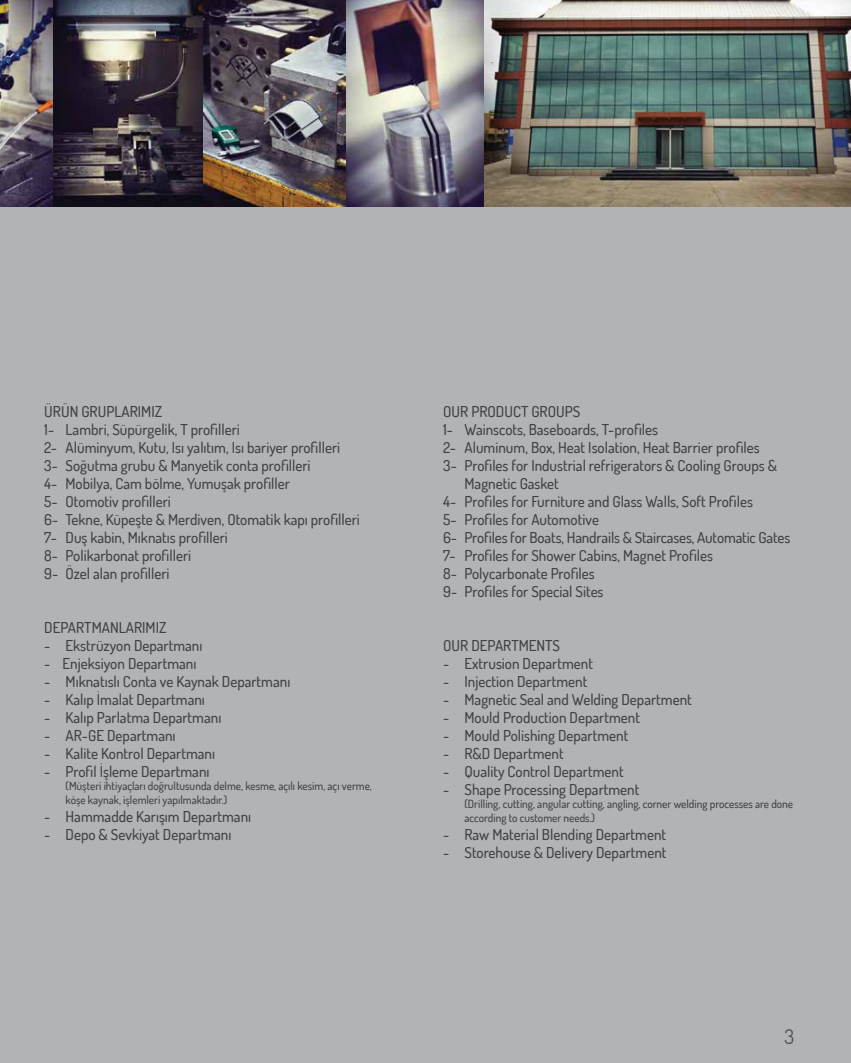
<style>
.page{position:relative;width:851px;height:1063px;background:#fff}
.page>*{position:absolute;margin:0;border:0;box-sizing:border-box;transform-origin:0 0}
.t1{font:20px "Dosis";color:#4d4d4f}
.t2{font:500 15px/18px "Dosis";color:#414042}
.t3{font:500 11.25px/13.5px "Dosis";color:#414042}
</style>
<div class="page">
<div style="left:0;top:0;width:850px;height:1063px;background:#b1b4b6"></div>
<img style="left:0;top:0;width:850px;height:206px">
<p class="t2" style="left:44px;top:402px;width:317px">ÜRÜN GRUPLARIMIZ<br>1- Lambri, Süpürgelik, T profilleri<br>2- Alüminyum, Kutu, Isı yalıtım, Isı bariyer profilleri<br>3- Soğutma grubu &amp; Manyetik conta profilleri<br>4- Mobilya, Cam bölme, Yumuşak profiller<br>5- Otomotiv profilleri<br>6- Tekne, Küpeşte &amp; Merdiven, Otomatik kapı profilleri 7- Duş kabin, Mıknatıs profilleri<br>8- Polikarbonat profilleri<br>9- Özel alan profilleri</p>
<p class="t2" style="left:44px;top:618px;width:124px">DEPARTMANLARIMIZ</p>
<p class="t2" style="left:44px;top:636px;width:160px">- Ekstrüzyon Departmanı</p>
<p class="t2" style="left:44px;top:654px;width:154px">- Enjeksiyon Departmanı</p>
<p class="t2" style="left:44px;top:672px;width:247px">- Mıknatıslı Conta ve Kaynak Departmanı</p>
<p class="t2" style="left:44px;top:690px;width:162px">- Kalıp İmalat Departmanı</p>
<p class="t2" style="left:44px;top:708px;width:178px">- Kalıp Parlatma Departmanı</p>
<p class="t2" style="left:44px;top:726px;width:133px">- AR-GE Departmanı</p>
<p class="t2" style="left:44px;top:744px;width:172px">- Kalite Kontrol Departmanı</p>
<p class="t2" style="left:44px;top:762px;width:167px">- Profil İşleme Departmanı</p>
<p class="t3" style="left:66px;top:779px;width:308px">(Müşteri ihtiyaçları doğrultusunda delme, kesme, açılı kesim, açı verme, köşe kaynak, işlemleri yapılmaktadır.)</p>
<p class="t2" style="left:44px;top:807px;width:208px">- Hammadde Karışım Departmanı</p>
<p class="t2" style="left:44px;top:825px;width:189px">- Depo &amp; Sevkiyat Departmanı</p>
<p class="t2" style="left:443px;top:402px;width:139px">OUR PRODUCT GROUPS</p>
<p class="t2" style="left:443px;top:420px;width:216px">1- Wainscots, Baseboards, T-profiles</p>
<p class="t2" style="left:443px;top:438px;width:318px">2- Aluminum, Box, Heat Isolation, Heat Barrier profiles</p>
<p class="t2" style="left:443px;top:456px;width:335px">3- Profiles for Industrial refrigerators &amp; Cooling Groups &amp;</p>
<p class="t2" style="left:464px;top:474px;width:96px">Magnetic Gasket</p>
<p class="t2" style="left:443px;top:492px;width:311px">4- Profiles for Furniture and Glass Walls, Soft Profiles</p>
<p class="t2" style="left:443px;top:510px;width:157px">5- Profiles for Automotive</p>
<p class="t2" style="left:443px;top:528px;width:348px">6- Profiles for Boats, Handrails &amp; Staircases, Automatic Gates</p>
<p class="t2" style="left:443px;top:546px;width:271px">7- Profiles for Shower Cabins, Magnet Profiles</p>
<p class="t2" style="left:443px;top:564px;width:153px">8- Polycarbonate Profiles</p>
<p class="t2" style="left:443px;top:582px;width:162px">9- Profiles for Special Sites</p>
<p class="t2" style="left:443px;top:636px;width:118px">OUR DEPARTMENTS</p>
<p class="t2" style="left:443px;top:654px;width:151px">- Extrusion Department</p>
<p class="t2" style="left:443px;top:672px;width:146px">- Injection Department</p>
<p class="t2" style="left:443px;top:690px;width:250px">- Magnetic Seal and Welding Department</p>
<p class="t2" style="left:443px;top:708px;width:198px">- Mould Production Department</p>
<p class="t2" style="left:443px;top:726px;width:187px">- Mould Polishing Department</p>
<p class="t2" style="left:443px;top:744px;width:122px">- R&amp;D Department</p>
<p class="t2" style="left:443px;top:762px;width:182px">- Quality Control Department</p>
<p class="t2" style="left:443px;top:780px;width:198px">- Shape Processing Department</p>
<p class="t3" style="left:464px;top:797px;width:330px">(Drilling, cutting, angular cutting, angling, corner welding processes are done according to customer needs.)</p>
<p class="t2" style="left:443px;top:825px;width:224px">- Raw Material Blending Department</p>
<p class="t2" style="left:443px;top:843px;width:225px">- Storehouse &amp; Delivery Department</p>
<h1 class="t1" style="left:784px;top:1024px;width:11px">3</h1>
</div>
